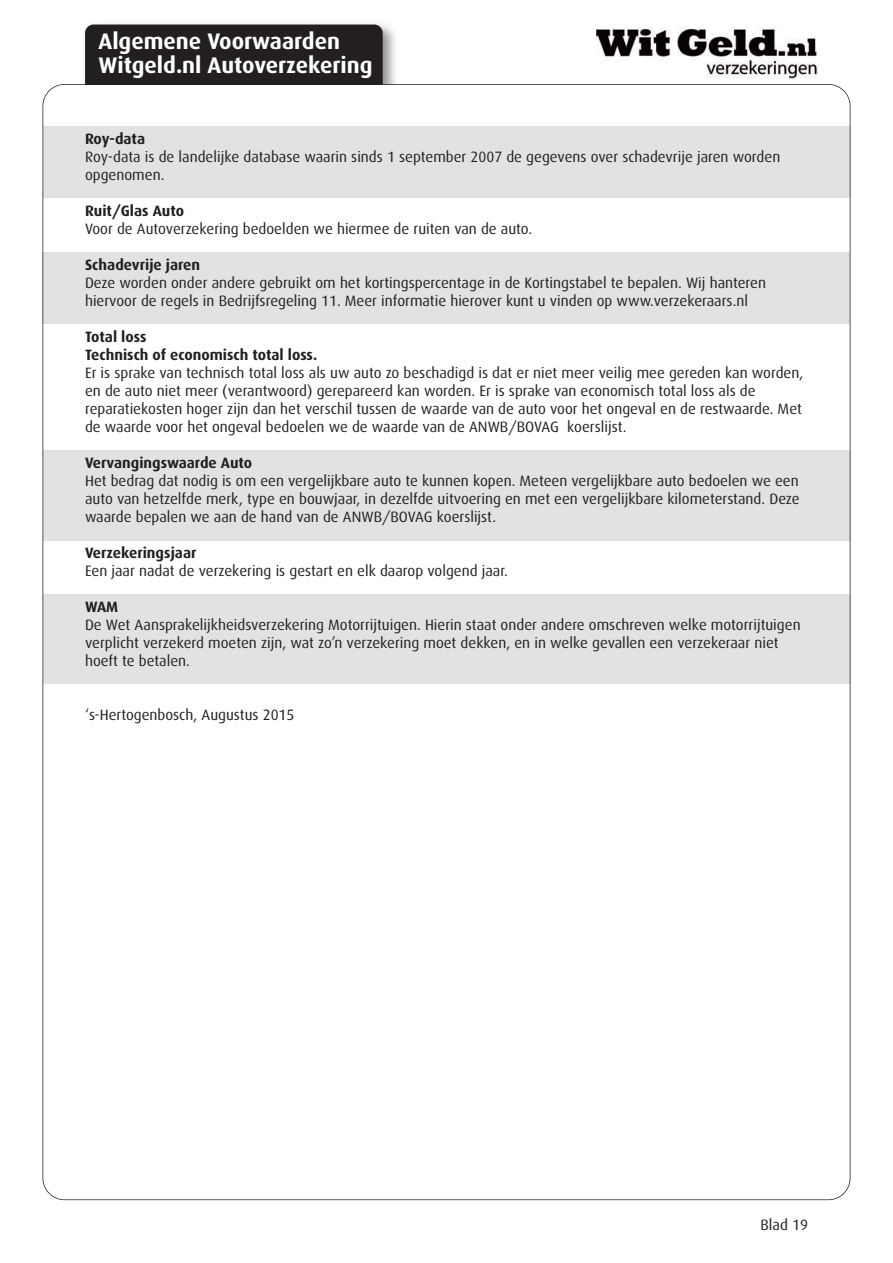
<style>
.page{position:relative;width:893px;height:1263px;background:#fff}
.page>*{position:absolute;margin:0;border:0;box-sizing:border-box;transform-origin:0 0}
.t1{font:700 22.5px/24px "Dax";color:#fff}
.t2{font:15px/18px "Dax";color:#231f20}
.t3{font:700 15px/18px "Dax";color:#231f20}
</style>
<div class="page">
<div style="left:43px;top:126px;width:807px;height:71px;background:#e1e2e4"></div>
<div style="left:43px;top:253px;width:807px;height:71px;background:#e1e2e4"></div>
<div style="left:43px;top:450px;width:807px;height:90px;background:#e1e2e4"></div>
<div style="left:43px;top:594px;width:807px;height:89px;background:#e1e2e4"></div>
<img style="left:85px;top:24px;width:310px;height:60px">
<div style="left:85px;top:25px;width:298px;height:80px;background:#231f20;border-radius:9px"></div>
<img style="left:597px;top:27px;width:220px;height:51px">
<div style="left:71px;top:85px;width:330px;height:41px;background:#fff"></div>
<h1 class="t1" style="left:99px;top:30px;width:276px">Algemene Voorwaarden<br>Witgeld.nl Autoverzekering</h1>
<p class="t3" style="left:85px;top:131px;width:62px">Roy-data</p>
<p class="t2" style="left:85px;top:149px;width:697px">Roy-data is de landelijke database waarin sinds 1 september 2007 de gegevens over schadevrije jaren worden opgenomen.</p>
<p class="t3" style="left:85px;top:203px;width:100px">Ruit/Glas Auto</p>
<p class="t2" style="left:85px;top:221px;width:448px">Voor de Autoverzekering bedoelden we hiermee de ruiten van de auto.</p>
<p class="t3" style="left:85px;top:257px;width:117px">Schadevrije jaren</p>
<p class="t2" style="left:85px;top:275px;width:682px">Deze worden onder andere gebruikt om het kortingspercentage in de Kortingstabel te bepalen. Wij hanteren hiervoor de regels in Bedrijfsregeling 11. Meer informatie hierover kunt u vinden op www.verzekeraars.nl</p>
<p class="t3" style="left:85px;top:329px;width:234px">Total loss<br>Technisch of economisch total loss.</p>
<p class="t2" style="left:85px;top:365px;width:720px">Er is sprake van technisch total loss als uw auto zo beschadigd is dat er niet meer veilig mee gereden kan worden, en de auto niet meer (verantwoord) gerepareerd kan worden. Er is sprake van economisch total loss als de reparatiekosten hoger zijn dan het verschil tussen de waarde van de auto voor het ongeval en de restwaarde. Met de waarde voor het ongeval bedoelen we de waarde van de ANWB/BOVAG koerslijst.</p>
<p class="t3" style="left:85px;top:455px;width:169px">Vervangingswaarde Auto</p>
<p class="t2" style="left:85px;top:473px;width:716px;text-align:justify">Het bedrag dat nodig is om een vergelijkbare auto te kunnen kopen. Meteen vergelijkbare auto bedoelen we een auto van hetzelfde merk, type en bouwjaar, in dezelfde uitvoering en met een vergelijkbare kilometerstand. Deze waarde bepalen we aan de hand van de ANWB/BOVAG koerslijst.</p>
<p class="t3" style="left:85px;top:545px;width:113px">Verzekeringsjaar</p>
<p class="t2" style="left:85px;top:563px;width:424px">Een jaar nadat de verzekering is gestart en elk daarop volgend jaar.</p>
<p class="t3" style="left:85px;top:599px;width:35px">WAM</p>
<p class="t2" style="left:85px;top:617px;width:717px">De Wet Aansprakelijkheidsverzekering Motorrijtuigen. Hierin staat onder andere omschreven welke motorrijtuigen verplicht verzekerd moeten zijn, wat zo’n verzekering moet dekken, en in welke gevallen een verzekeraar niet hoeft te betalen.</p>
<p class="t2" style="left:85px;top:707px;width:211px">‘s-Hertogenbosch, Augustus 2015</p>
<p class="t2" style="left:760px;top:1217px;width:49px">Blad 19</p>
</div>
